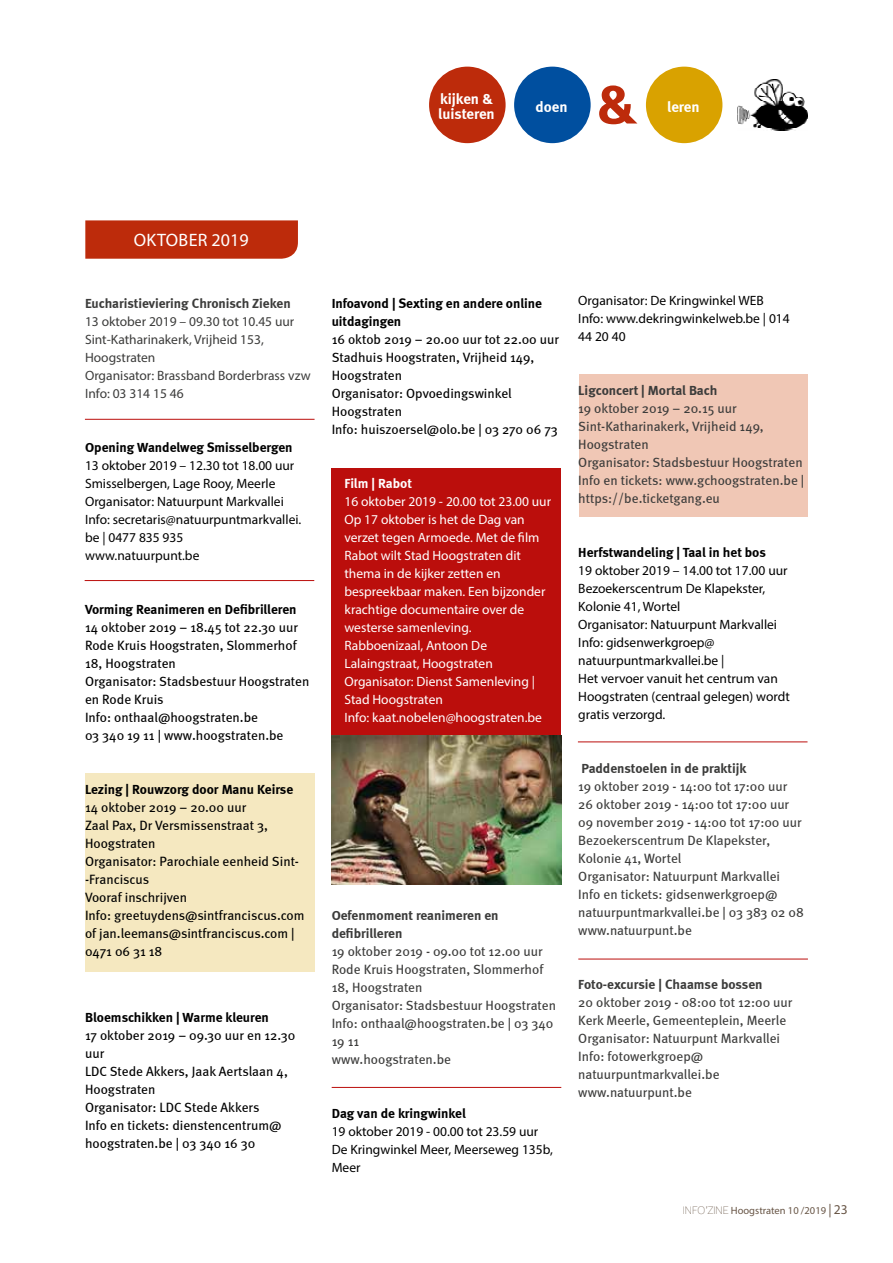
<style>
.page{position:relative;width:893px;height:1263px;background:#fff}
.page>*{position:absolute;margin:0;border:0;box-sizing:border-box;transform-origin:0 0}
.t1{font:18px "Myriad Pro";letter-spacing:.02em;color:#fff}
.t2{font:700 15px/15px "Meta";color:#fff}
.t3{font:13.5px/18px "Meta";color:#3c3c3b}
.t4{font:13.5px/18px "Meta";color:#000}
.t5{font:13.5px/18px "Myriad Pro";color:#000}
.t6{font:13.5px/18px "Myriad Pro";color:#fff}
.t7{font:13.5px/18px "Meta Bold LF";color:#000}
.t8{font:13.5px/18px "Myriad Pro";color:#3c3c3b}
.t9{font:700 13.5px/18px "Meta";color:#3c3c3b}
.t10{font:13.5px "Meta Bold LF";color:#3c3c3b}
.t11{font:13.5px "Meta Bold LF";color:#fff}
.t12{font:10.5px "Myriad Pro";color:#685546}
.s1{font-family:"Lane";font-stretch:condensed}
.s2{font-size:13.5px}
</style>
<div class="page">
<div style="left:85px;top:773px;width:230px;height:199px;background:#f5e8c0"></div>
<div style="left:580px;top:374px;width:228px;height:143px;background:#f0c7b5"></div>
<div style="left:332px;top:468px;width:229px;height:416px;background:#bb0e0c"></div>
<img style="left:332px;top:736px;width:229px;height:148px">
<div style="left:429px;top:67px;width:77px;height:76px;background:#bd2b0b;border-radius:50%"></div>
<div style="left:514px;top:67px;width:77px;height:76px;background:#004f9f;border-radius:50%"></div>
<div style="left:646px;top:67px;width:76px;height:76px;background:#d9a200;border-radius:50%"></div>
<svg style="left:599px;top:85px;width:38px;height:39px"></svg>
<img style="left:737px;top:80px;width:70px;height:50px">
<div style="left:85px;top:220px;width:213px;height:39px;background:#bd2b0b"></div>
<hr style="left:85px;top:419px;width:230px;height:1px;background:#bb0e0c">
<hr style="left:85px;top:580px;width:229px;height:1px;background:#bb0e0c">
<hr style="left:332px;top:1087px;width:229px;height:1px;background:#bb0e0c">
<hr style="left:578px;top:741px;width:229px;height:1px;background:#bb0e0c">
<hr style="left:578px;top:959px;width:230px;height:1px;background:#bb0e0c">
<p class="t2" style="left:438px;top:91px;width:58px">kijken &amp; luisteren</p>
<p class="t2" style="left:536px;top:99px;width:33px">doen</p>
<p class="t2" style="left:667px;top:99px;width:34px">leren</p>
<h1 class="t1" style="left:134px;top:229px;width:116px">OKTOBER 2019</h1>
<p class="t10" style="left:85px;top:295px;width:207px">Eucharistieviering Chronisch Zieken</p>
<p class="t8" style="left:85px;top:312px;width:227px">13 oktober 2019 – 09.30 tot 10.45 uur<br>Sint-Katharinakerk, Vrijheid 153,<br>Hoogstraten<br>Organisator: Brassband Borderbrass vzw<br>Info: 03 314 15 46</p>
<p class="t7" style="left:85px;top:438px;width:209px">Opening Wandelweg Smisselbergen</p>
<p class="t5" style="left:85px;top:456px;width:218px">13 oktober 2019 – 12.30 tot 18.00 uur<br>Smisselbergen, Lage Rooy, Meerle<br>Organisator: Natuurpunt Markvallei<br>Info: secretaris@natuurpuntmarkvallei. be | 0477 835 935<br>www.natuurpunt.be</p>
<p class="t7" style="left:85px;top:600px;width:213px">Vorming Reanimeren en Defibrilleren</p>
<p class="t4" style="left:85px;top:618px;width:226px">14 oktober 2019 – 18.45 tot 22.30 uur<br>Rode Kruis Hoogstraten, Slommerhof<br>18, Hoogstraten<br>Organisator: Stadsbestuur Hoogstraten en Rode Kruis<br>Info: onthaal@hoogstraten.be<br>03 340 19 11 | www.hoogstraten.be</p>
<p class="t7" style="left:85px;top:780px;width:210px">Lezing | Rouwzorg door Manu Keirse</p>
<p class="t4" style="left:85px;top:798px;width:221px">14 oktober 2019 – 20.00 uur<br>Zaal Pax, Dr Versmissenstraat 3,<br>Hoogstraten<br>Organisator: Parochiale eenheid Sint--Franciscus<br>Vooraf inschrijven<br>Info: greetuydens@sintfranciscus.com of jan.leemans@sintfranciscus.com |<br>0471 06 31 18</p>
<p class="t7" style="left:85px;top:1008px;width:185px">Bloemschikken | Warme kleuren</p>
<p class="t4" style="left:85px;top:1026px;width:212px">17 oktober 2019 – 09.30 uur en 12.30 uur<br>LDC Stede Akkers, Jaak Aertslaan 4,<br>Hoogstraten<br>Organisator: LDC Stede Akkers<br>Info en tickets: dienstencentrum@ hoogstraten.be | 03 340 16 30</p>
<p class="t7" style="left:332px;top:294px;width:212px">Infoavond | Sexting en andere online uitdagingen</p>
<p class="t4" style="left:332px;top:330px;width:229px">16 oktob 2019 – 20.00 uur tot 22.00 uur<br>Stadhuis Hoogstraten, Vrijheid 149,<br>Hoogstraten<br>Organisator: Opvoedingswinkel<br>Hoogstraten<br>Info: huiszoersel@olo.be | 03 270 06 73</p>
<p class="t11" style="left:344px;top:475px;width:69px">Film | Rabot</p>
<p class="t6" style="left:344px;top:492px;width:208px">16 oktober 2019 - 20.00 tot 23.00 uur<br>Op 17 oktober is het de Dag van verzet tegen Armoede. Met de film<br>Rabot wilt Stad Hoogstraten dit thema in de kijker zetten en bespreekbaar maken. Een bijzonder krachtige documentaire over de westerse samenleving.<br>Rabboenizaal, Antoon De<br>Lalaingstraat, Hoogstraten<br>Organisator: Dienst Samenleving |<br>Stad Hoogstraten<br>Info: kaat.nobelen@hoogstraten.be</p>
<p class="t9" style="left:332px;top:906px;width:168px">Oefenmoment reanimeren en defibrilleren</p>
<p class="t3" style="left:332px;top:942px;width:226px">19 oktober 2019 - 09.00 tot 12.00 uur<br>Rode Kruis Hoogstraten, Slommerhof<br>18, Hoogstraten<br>Organisator: Stadsbestuur Hoogstraten<br>Info: onthaal@hoogstraten.be | 03 340<br>19 11<br>www.hoogstraten.be</p>
<p class="t7" style="left:332px;top:1104px;width:136px">Dag van de kringwinkel</p>
<p class="t5" style="left:332px;top:1122px;width:223px">19 oktober 2019 - 00.00 tot 23.59 uur<br>De Kringwinkel Meer, Meerseweg 135b,<br>Meer</p>
<p class="t5" style="left:578px;top:291px;width:213px">Organisator: De Kringwinkel WEB<br>Info: www.dekringwinkelweb.be | 014<br>44 20 40</p>
<p class="t9" style="left:578px;top:381px;width:140px">Ligconcert | Mortal Bach</p>
<p class="t3" style="left:578px;top:399px;width:227px">19 oktober 2019 – 20.15 uur<br>Sint-Katharinakerk, Vrijheid 149,<br>Hoogstraten<br>Organisator: Stadsbestuur Hoogstraten<br>Info en tickets: www.gchoogstraten.be | https://be.ticketgang.eu</p>
<p class="t7" style="left:578px;top:543px;width:189px">Herfstwandeling | Taal in het bos</p>
<p class="t5" style="left:578px;top:561px;width:213px">19 oktober 2019 – 14.00 tot 17.00 uur<br>Bezoekerscentrum De Klapekster,<br>Kolonie 41, Wortel<br>Organisator: Natuurpunt Markvallei<br>Info: gidsenwerkgroep@ natuurpuntmarkvallei.be |<br>Het vervoer vanuit het centrum van<br>Hoogstraten (centraal gelegen) wordt gratis verzorgd.</p>
<p class="t9" style="left:581px;top:759px;width:167px">Paddenstoelen in de praktijk</p>
<p class="t3" style="left:578px;top:777px;width:227px">19 oktober 2019 - 14:00 tot 17:00 uur<br>26 oktober 2019 - 14:00 tot 17:00 uur<br>09 november 2019 - 14:00 tot 17:00 uur<br>Bezoekerscentrum De Klapekster,<br>Kolonie 41, Wortel<br>Organisator: Natuurpunt Markvallei<br>Info en tickets: gidsenwerkgroep@ natuurpuntmarkvallei.be | 03 383 02 08 www.natuurpunt.be</p>
<p class="t9" style="left:578px;top:975px;width:186px">Foto-excursie | Chaamse bossen</p>
<p class="t3" style="left:578px;top:993px;width:216px">20 oktober 2019 - 08:00 tot 12:00 uur<br>Kerk Meerle, Gemeenteplein, Meerle<br>Organisator: Natuurpunt Markvallei<br>Info: fotowerkgroep@ natuurpuntmarkvallei.be www.natuurpunt.be</p>
<p class="t12" style="left:683px;top:1204px;width:166px"><span class="s1">INFO’ZINE</span> Hoogstraten 10 /2019 <span class="s2">| 23</span></p>
</div>
